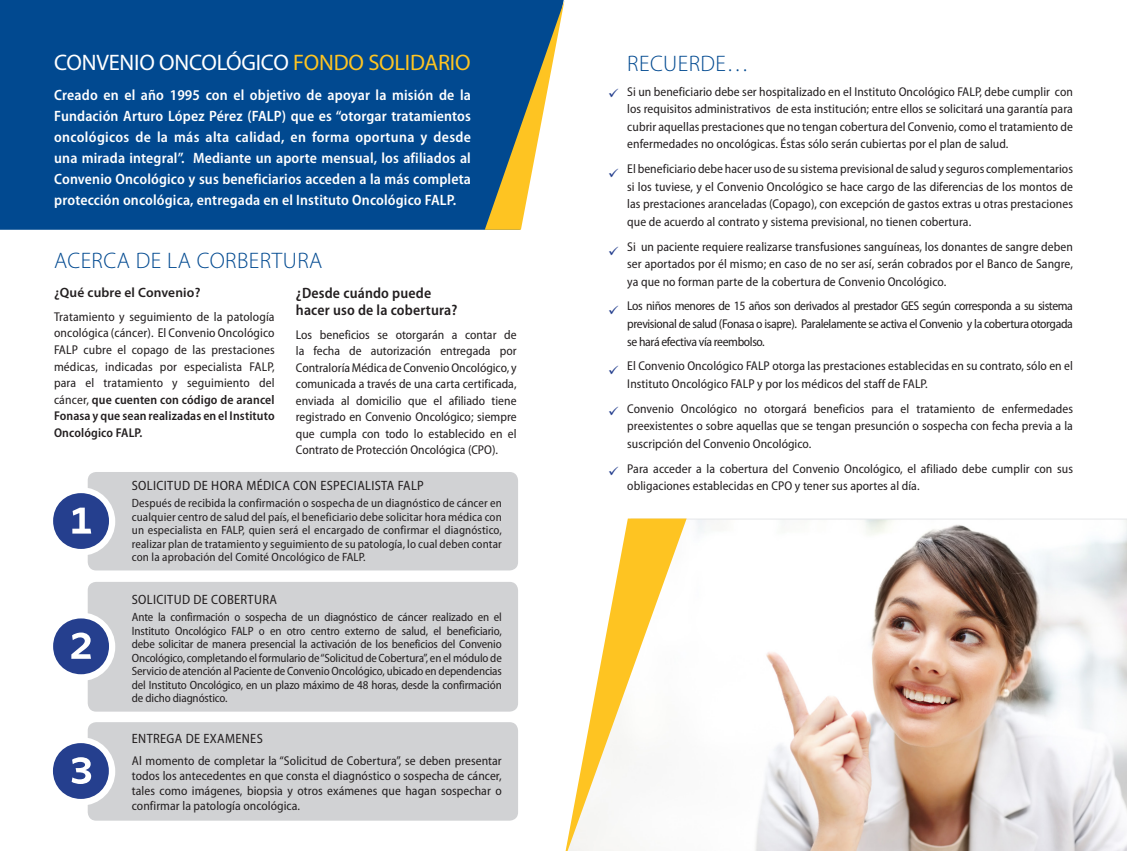
<style>
.page{position:relative;width:1127px;height:851px;background:#fff}
.page>*{position:absolute;margin:0;border:0;box-sizing:border-box;transform-origin:0 0}
.t1{font:59.4px "Whitney Index Black Round Bd";color:#253f8e}
.t2{font:22.5px "Myriad Pro";letter-spacing:-.01em;color:#fff}
.t3{font:300 22.5px "Myriad Pro";letter-spacing:.02em;color:#014990}
.t4{font:600 semi-condensed 15px/21px "Myriad Pro";letter-spacing:.01em;color:#fff;text-align:justify}
.t5{font:600 semi-condensed 15px/16.5px "Myriad Pro";letter-spacing:.01em;color:#231f20}
.t6{font:semi-condensed 13.5px "Myriad Pro";letter-spacing:.025em;color:#231f20}
.t7{font:600 13.5px "Myriad Pro";letter-spacing:.01em;color:#231f20}
.t8{font:semi-condensed 12.75px/16.5px "Myriad Pro";letter-spacing:.005em;color:#231f20;text-align:justify}
.t9{font:semi-condensed 12px/13.5px "Myriad Pro";letter-spacing:-.01em;color:#231f20;text-align:justify}
.s1{color:#fec422}
.s2{font-weight:600}
</style>
<div class="page">
<div style="left:88px;top:472px;width:430px;height:98px;background:#d1d2d4;border-radius:9px"></div>
<div style="left:88px;top:581px;width:430px;height:130px;background:#d1d2d4;border-radius:9px"></div>
<div style="left:88px;top:722px;width:430px;height:98px;background:#d1d2d4;border-radius:9px"></div>
<div style="left:0;top:0;width:485px;height:230px;background:#014990"></div>
<svg style="left:485px;top:0;width:79px;height:230px"></svg>
<img style="left:565px;top:518px;width:562px;height:332px">
<svg style="left:566px;top:518px;width:120px;height:332px"></svg>
<div style="left:47px;top:487px;width:68px;height:68px;background:#fff;border-radius:50%"></div>
<div style="left:47px;top:737px;width:68px;height:68px;background:#fff;border-radius:50%"></div>
<div style="left:47px;top:612px;width:68px;height:69px;background:#fff;border-radius:50%"></div>
<p class="t2" style="left:54px;top:48px;width:418px">CONVENIO ONCOLÓGICO <span class="s1">FONDO SOLIDARIO</span></p>
<p class="t4" style="left:54px;top:84px;width:418px">Creado en el año 1995 con el objetivo de apoyar la misión de la Fundación Arturo López Pérez (FALP) que es “otorgar tratamientos oncológicos de la más alta calidad, en forma oportuna y desde una mirada integral”. Mediante un aporte mensual, los afiliados al Convenio Oncológico y sus beneficiarios acceden a la más completa protección oncológica, entregada en el Instituto Oncológico FALP.</p>
<p class="t3" style="left:54px;top:248px;width:270px">ACERCA DE LA CORBERTURA</p>
<p class="t7" style="left:54px;top:284px;width:148px">¿Qué cubre el Convenio?</p>
<p class="t8" style="left:54px;top:309px;width:222px">Tratamiento y seguimiento de la patología oncológica (cáncer). El Convenio Oncológico FALP cubre el copago de las prestaciones médicas, indicadas por especialista FALP, para el tratamiento y seguimiento del cáncer, <span class="s2">que cuenten con código de arancel Fonasa y que sean realizadas en el Instituto Oncológico FALP.</span></p>
<p class="t5" style="left:296px;top:285px;width:163px">¿Desde cuándo puede hacer uso de la cobertura?</p>
<p class="t8" style="left:296px;top:326px;width:222px">Los beneficios se otorgarán a contar de la fecha de autorización entregada por Contraloría Médica de Convenio Oncológico, y comunicada a través de una carta certificada, enviada al domicilio que el afiliado tiene registrado en Convenio Oncológico; siempre que cumpla con todo lo establecido en el Contrato de Protección Oncológica (CPO).</p>
<p class="t1" style="left:51px;top:493px;width:61px">1</p>
<p class="t1" style="left:51px;top:618px;width:61px">2</p>
<p class="t1" style="left:51px;top:743px;width:61px">3</p>
<p class="t6" style="left:132px;top:477px;width:293px">SOLICITUD DE HORA MÉDICA CON ESPECIALISTA FALP</p>
<p class="t9" style="left:132px;top:496px;width:371px">Después de recibida la confirmación o sospecha de un diagnóstico de cáncer en cualquier centro de salud del país, el beneficiario debe solicitar hora médica con un especialista en FALP, quien será el encargado de confirmar el diagnóstico, realizar plan de tratamiento y seguimiento de su patología, lo cual deben contar con la aprobación del Comité Oncológico de FALP.</p>
<p class="t6" style="left:132px;top:591px;width:147px">SOLICITUD DE COBERTURA</p>
<p class="t9" style="left:132px;top:610px;width:371px">Ante la confirmación o sospecha de un diagnóstico de cáncer realizado en el Instituto Oncológico FALP o en otro centro externo de salud, el beneficiario, debe solicitar de manera presencial la activación de los beneficios del Convenio Oncológico, completando el formulario de “Solicitud de Cobertura”, en el módulo de Servicio de atención al Paciente de Convenio Oncológico, ubicado en dependencias del Instituto Oncológico, en un plazo máximo de 48 horas, desde la confirmación de dicho diagnóstico.</p>
<p class="t6" style="left:132px;top:731px;width:132px">ENTREGA DE EXAMENES</p>
<p class="t8" style="left:132px;top:753px;width:371px;line-height:15px">Al momento de completar la “Solicitud de Cobertura”, se deben presentar todos los antecedentes en que consta el diagnóstico o sospecha de cáncer, tales como imágenes, biopsia y otros exámenes que hagan sospechar o confirmar la patología oncológica.</p>
<p class="t3" style="left:627px;top:51px;width:123px">RECUERDE…</p>
<p class="t8" style="left:627px;top:83px;width:447px;line-height:17.5px">Si un beneficiario debe ser hospitalizado en el Instituto Oncológico FALP, debe cumplir con los requisitos administrativos de esta institución; entre ellos se solicitará una garantía para cubrir aquellas prestaciones que no tengan cobertura del Convenio, como el tratamiento de enfermedades no oncológicas. Éstas sólo serán cubiertas por el plan de salud.</p>
<p class="t8" style="left:627px;top:160px;width:447px;line-height:17.5px">El beneficiario debe hacer uso de su sistema previsional de salud y seguros complementarios si los tuviese, y el Convenio Oncológico se hace cargo de las diferencias de los montos de las prestaciones aranceladas (Copago), con excepción de gastos extras u otras prestaciones que de acuerdo al contrato y sistema previsional, no tienen cobertura.</p>
<p class="t8" style="left:627px;top:238px;width:447px;line-height:17.5px">Si un paciente requiere realizarse transfusiones sanguíneas, los donantes de sangre deben ser aportados por él mismo; en caso de no ser así, serán cobrados por el Banco de Sangre, ya que no forman parte de la cobertura de Convenio Oncológico.</p>
<p class="t8" style="left:627px;top:298px;width:447px;line-height:17.5px">Los niños menores de 15 años son derivados al prestador GES según corresponda a su sistema previsional de salud (Fonasa o isapre). Paralelamente se activa el Convenio y la cobertura otorgada se hará efectiva vía reembolso.</p>
<p class="t8" style="left:627px;top:357px;width:447px;line-height:17.5px">El Convenio Oncológico FALP otorga las prestaciones establecidas en su contrato, sólo en el<br>Instituto Oncológico FALP y por los médicos del staff de FALP.</p>
<p class="t8" style="left:627px;top:400px;width:447px;line-height:17.5px">Convenio Oncológico no otorgará beneficios para el tratamiento de enfermedades preexistentes o sobre aquellas que se tengan presunción o sospecha con fecha previa a la suscripción del Convenio Oncológico.</p>
<p class="t8" style="left:627px;top:459px;width:447px;line-height:17.5px">Para acceder a la cobertura del Convenio Oncológico, el afiliado debe cumplir con sus obligaciones establecidas en CPO y tener sus aportes al día.</p>
</div>
